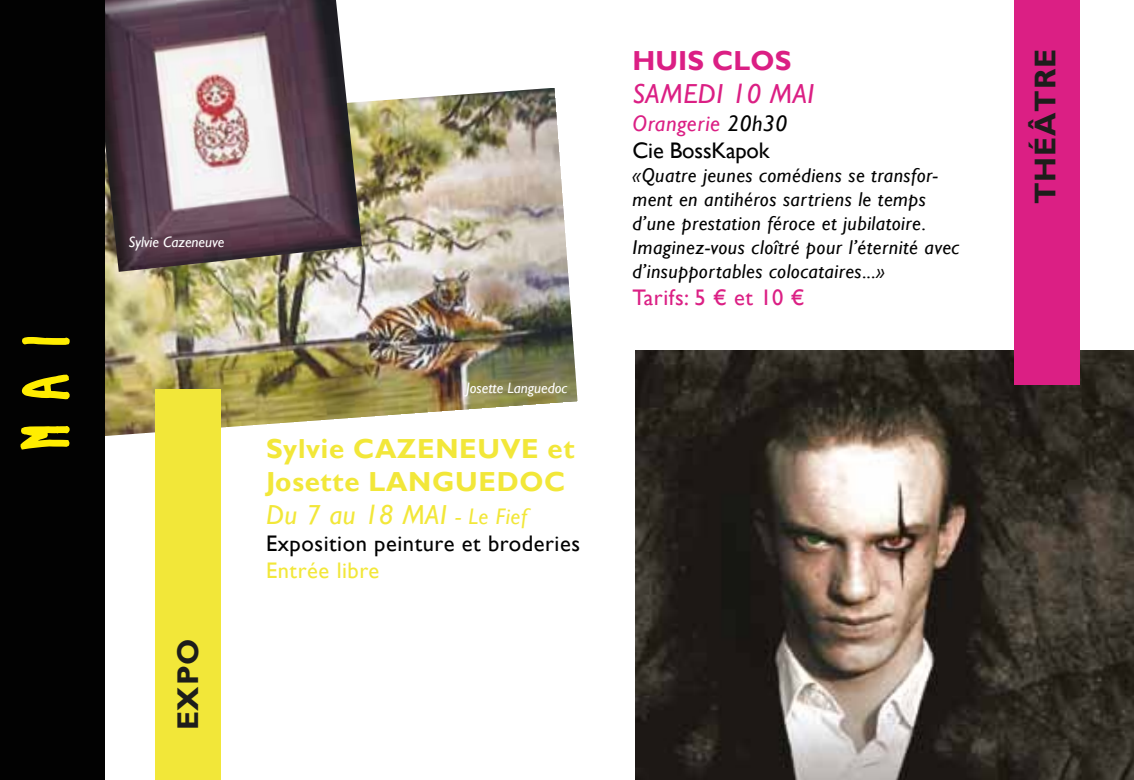
<style>
.page{position:relative;width:1134px;height:780px;background:#fff}
.page>*{position:absolute;margin:0;border:0;box-sizing:border-box;transform-origin:0 0}
.t1{font:700 30px "Gill Sans";letter-spacing:.025em;color:#1d1d1b}
.t2{font:700 27.5px/33px "Gill Sans";letter-spacing:.025em;color:#f2e739}
.t3{font:italic 27.5px "Gill Sans";letter-spacing:.02em;color:#db1f84}
.t4{font:700 27.5px "Gill Sans";letter-spacing:.005em;color:#db1f84}
.t5{font:22.5px "Gill Sans";letter-spacing:.025em;color:#020202}
.t6{font:22.5px/27px "Gill Sans";letter-spacing:-.005em;color:#020202}
.t7{font:22.5px "Gill Sans";letter-spacing:.025em;color:#db1f84}
.t8{font:22.5px "Gill Sans";letter-spacing:.025em;color:#f2e739}
.t9{font:italic 20px/24px "Gill Sans";letter-spacing:.025em;color:#020202}
.t10{font:italic 15px "Gill Sans";color:#fff}
.s1{font-weight:400;font-style:italic}
.s2{font-weight:400;font-style:italic;font-size:22.5px}
.s3{font-style:italic;color:#db1f84}
.s4{font-style:italic}
</style>
<div class="page">
<img style="left:105px;top:88px;width:472px;height:348px">
<img style="left:105px;top:0;width:257px;height:272px">
<div style="left:0;top:0;width:105px;height:780px;background:#020202"></div>
<svg style="left:20px;top:426px;width:50px;height:24px"></svg>
<svg style="left:21px;top:374px;width:49px;height:26px"></svg>
<svg style="left:22px;top:337px;width:48px;height:8px"></svg>
<div style="left:155px;top:389px;width:65px;height:391px;background:#f2e739"></div>
<img style="left:636px;top:350px;width:498px;height:430px">
<div style="left:1014px;top:0;width:65px;height:385px;background:#db1f84"></div>
<p class="t10" style="left:129px;top:233px;width:97px">Sylvie Cazeneuve</p>
<h1 class="t1" style="left:170px;top:730px;width:93px;rotate:-90deg">EXPO</h1>
<p class="t10" style="left:466px;top:379px;width:103px">Josette Languedoc</p>
<h2 class="t2" style="left:266px;top:432px;width:310px">Sylvie CAZENEUVE et<br>Josette LANGUEDOC<br><span class="s1">Du 7 au 18 MAI</span> <span class="s2">- Le Fief</span></h2>
<p class="t5" style="left:266px;top:530px;width:316px">Exposition peinture et broderies</p>
<p class="t8" style="left:266px;top:557px;width:115px">Entrée libre</p>
<h2 class="t4" style="left:632px;top:45px;width:160px">HUIS CLOS</h2>
<h2 class="t3" style="left:632px;top:78px;width:183px">SAMEDI 10 MAI</h2>
<p class="t6" style="left:632px;top:110px;width:156px"><span class="s3">Orangerie</span> <span class="s4">20h30<br></span>Cie BossKapok</p>
<p class="t9" style="left:632px;top:163px;width:328px">«Quatre jeunes comédiens se transfor&shy;ment en antihéros sartriens le temps d’une prestation féroce et jubilatoire.<br>Imaginez-vous cloîtré pour l’éternité avec d’insupportables colocataires...»</p>
<p class="t7" style="left:632px;top:284px;width:174px">Tarifs: 5 € et 10 €</p>
<h1 class="t1" style="left:1027px;top:204px;width:156px;rotate:-90deg">THÉÂTRE</h1>
</div>
